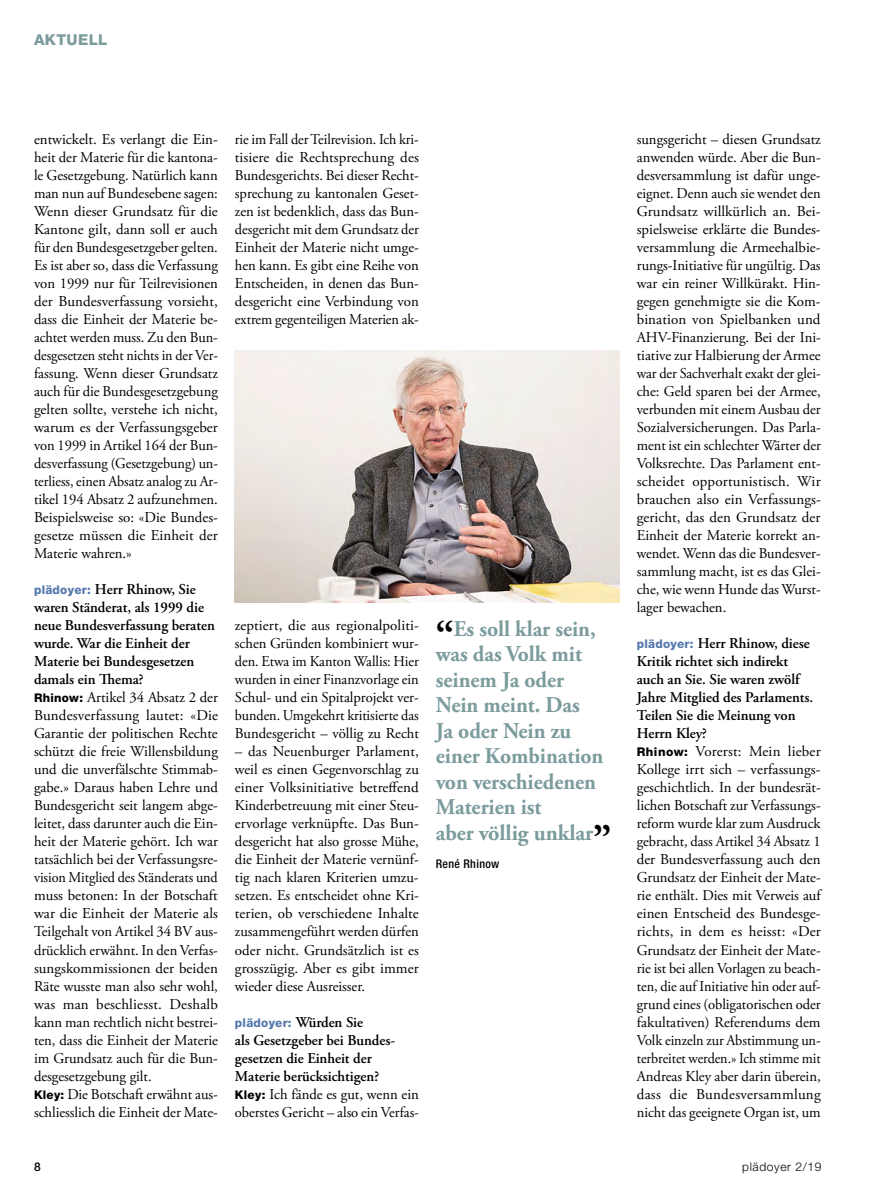
<style>
.page{position:relative;width:893px;height:1191px;background:#fff}
.page>*{position:absolute;margin:0;border:0;box-sizing:border-box;transform-origin:0 0}
.t1{font:700 22.5px/25.5px "Adobe Garamond Pro";color:#7c9b9c;scale:.96 1}
.t2{font:15px/18px "Adobe Garamond Pro";letter-spacing:-.005em;color:#000;text-align:justify}
.t3{font:15px/18px "Adobe Garamond Pro";letter-spacing:-.005em;color:#000;text-align:justify;scale:.95 1}
.t4{font:600 15px/18px "Adobe Garamond Pro";color:#000}
.t5{font:800 15px "Helvetica Neue LT Std";letter-spacing:.025em;color:#7c9b9c}
.t6{font:800 12px "Helvetica Neue LT Std";letter-spacing:.02em;color:#5477ad}
.t7{font:300 12px "Helvetica Neue LT Std";letter-spacing:.05em;color:#000}
.t8{font:500 condensed 12px "Helvetica Neue LT Std";letter-spacing:.025em;color:#000}
.t9{font:500 12px "Helvetica Neue LT Std";color:#000}
.s1{font-family:"Helvetica Neue LT Std";font-weight:800;font-size:12px;color:#5477ad}
.s2{font-weight:600}
.s3{font-family:"Helvetica Neue LT Std";font-weight:800;font-size:12px}
.s4{font-family:"Adobe Garamond Pro";font-weight:600;font-size:15px;color:#000}
.s5{font-weight:400}
.s6{font-size:39px;color:#000}
</style>
<div class="page">
<img style="left:235px;top:350px;width:385px;height:252px">
<p class="t5" style="left:34px;top:30px;width:75px">AKTUELL</p>
<p class="t2" style="left:34px;top:131px;width:185px">entwickelt. Es verlangt die Ein&shy;heit der Materie für die kantona&shy;le Gesetzgebung. Natürlich kann man nun auf Bundesebene sagen:<br>Wenn dieser Grundsatz für die Kantone gilt, dann soll er auch für den Bundesgesetzgeber gelten.<br>Es ist aber so, dass die Verfassung von 1999 nur für Teilrevisionen der Bundesverfassung vorsieht, dass die Einheit der Materie be&shy;achtet werden muss. Zu den Bun&shy;desgesetzen steht nichts in der Ver&shy;fassung. Wenn dieser Grundsatz auch für die Bundesgesetzgebung gelten sollte, verstehe ich nicht, warum es der Verfassungsgeber von 1999 in Artikel 164 der Bun&shy;desverfassung (Gesetzgebung) un&shy;terliess, einen Absatz analog zu Ar&shy;tikel 194 Absatz 2 aufzunehmen.<br>Beispielsweise so: «Die Bundes&shy;gesetze müssen die Einheit der Materie wahren.»</p>
<p class="t2" style="left:34px;top:581px;width:185px;text-align:left"><span class="s1">plädoyer:</span> <span class="s2">Herr Rhinow, Sie waren Ständerat, als 1999 die neue Bundesverfassung beraten wurde. War die Einheit der<br>Materie bei Bundesgesetzen damals ein Thema?<br></span><span class="s3">Rhinow:</span> Artikel 34 Absatz 2 der<br>Bundesverfassung lautet: «Die<br>Garantie der politischen Rechte schützt die freie Willensbildung und die unverfälschte Stimmab&shy;gabe.» Daraus haben Lehre und<br>Bundesgericht seit langem abge&shy;leitet, dass darunter auch die Ein&shy;heit der Materie gehört. Ich war tatsächlich bei der Verfassungsre&shy;vision Mitglied des Ständerats und muss betonen: In der Botschaft war die Einheit der Materie als<br>Teilgehalt von Artikel 34 BV aus&shy;drücklich erwähnt. In den Verfas&shy;sungskommissionen der beiden<br>Räte wusste man also sehr wohl, was man beschliesst. Deshalb kann man rechtlich nicht bestrei&shy;ten, dass die Einheit der Materie im Grundsatz auch für die Bun&shy;desgesetzgebung gilt.<br><span class="s3">Kley:</span> Die Botschaft erwähnt aus&shy;schliesslich die Einheit der Mate-</p>
<p class="t3" style="left:235px;top:131px;width:195px">rie im Fall der Teilrevision. Ich kri&shy;tisiere die Rechtsprechung des Bundesgerichts. Bei dieser Recht&shy;sprechung zu kantonalen Geset&shy;zen ist bedenklich, dass das Bun&shy;desgericht mit dem Grundsatz der Einheit der Materie nicht umge&shy;hen kann. Es gibt eine Reihe von Entscheiden, in denen das Bun&shy;desgericht eine Verbindung von extrem gegenteiligen Materien ak-</p>
<p class="t2" style="left:235px;top:617px;width:185px">zeptiert, die aus regionalpoliti&shy;schen Gründen kombiniert wur&shy;den. Etwa im Kanton Wallis: Hier wurden in einer Finanzvorlage ein Schul- und ein Spitalprojekt ver&shy;bunden. Umgekehrt kritisierte das Bundesgericht – völlig zu Recht</p>
<p class="t2" style="left:235px;top:743px;width:186px">– das Neuenburger Parlament, weil es einen Gegenvorschlag zu einer Volksinitiative betreffend Kinderbetreuung mit einer Steu&shy;ervorlage verknüpfte. Das Bun&shy;desgericht hat also grosse Mühe, die Einheit der Materie vernünf&shy;tig nach klaren Kriterien umzu&shy;setzen. Es entscheidet ohne Kri&shy;terien, ob verschiedene Inhalte zusammengeführt werden dürfen oder nicht. Grundsätzlich ist es grosszügig. Aber es gibt immer wieder diese Ausreisser.</p>
<p class="t6" style="left:235px;top:1015px;width:130px">plädoyer: <span class="s4">Würden Sie</span></p>
<p class="t4" style="left:235px;top:1031px;width:185px">als -Gesetzgeber bei Bundes&shy;gesetzen die Einheit der<br>Materie berücksichtigen?<br><span class="s3">Kley:</span> <span class="s5">Ich fände es gut, wenn ein oberstes Gericht – also ein Verfas-</span></p>
<p class="t1" style="left:436px;top:616px;width:184px"><span class="s6">“</span>Es soll klar sein, was das Volk mit seinem Ja oder<br>Nein meint. Das<br>Ja oder Nein zu einer Kombination von verschiedenen<br>Materien ist<br>aber völlig unklar<span class="s6">”</span></p>
<p class="t8" style="left:436px;top:857px;width:65px">René Rhinow</p>
<p class="t2" style="left:637px;top:131px;width:186px">sungsgericht – diesen Grundsatz anwenden würde. Aber die Bun&shy;desversammlung ist dafür unge&shy;eignet. Denn auch sie wendet den Grundsatz willkürlich an. Bei&shy;spielsweise erklärte die Bundes&shy;versammlung die Armeehalbie&shy;rungs-Initiative für ungültig. Das war ein reiner Willkürakt. Hin&shy;gegen genehmigte sie die Kom&shy;bination von Spielbanken und AHV-Finanzierung. Bei der Ini&shy;tiative zur Halbierung der Armee war der Sachverhalt exakt der glei&shy;che: Geld sparen bei der Armee, verbunden mit einem Ausbau der Sozialversicherungen. Das Parla&shy;ment ist ein schlechter Wärter der Volksrechte. Das Parlament ent&shy;scheidet opportunistisch. Wir brauchen also ein Verfassungs&shy;gericht, das den Grundsatz der Einheit der Materie korrekt an&shy;wendet. Wenn das die Bundesver&shy;sammlung macht, ist es das Glei&shy;che, wie wenn Hunde das Wurst&shy;lager bewachen.</p>
<p class="t2" style="left:637px;top:635px;width:186px;text-align:left"><span class="s1">plädoyer:</span> <span class="s2">Herr Rhinow, diese<br>Kritik richtet sich indirekt<br>auch an Sie. Sie waren zwölf<br>Jahre Mitglied des Parlaments.<br>Teilen Sie die Meinung von<br>Herrn Kley?<br></span><span class="s3">Rhinow:</span> Vorerst: Mein lieber<br>Kollege irrt sich – verfassungs&shy;geschichtlich. In der bundesrät&shy;lichen Botschaft zur Verfassungs&shy;reform wurde klar zum Ausdruck gebracht, dass Artikel 34 Absatz 1 der Bundesverfassung auch den<br>Grundsatz der Einheit der Mate&shy;rie enthält. Dies mit Verweis auf einen Entscheid des Bundesge&shy;richts, in dem es heisst: «Der<br>Grundsatz der Einheit der Mate&shy;rie ist bei allen Vorlagen zu beach&shy;ten, die auf Initiative hin oder auf&shy;grund eines (obligatorischen oder fakultativen) Referendums dem<br>Volk einzeln zur Abstimmung un&shy;terbreitet werden.» Ich stimme mit<br>Andreas Kley aber darin überein, dass die Bundesversammlung nicht das geeignete Organ ist, um</p>
<p class="t9" style="left:34px;top:1159px;width:8px">8</p>
<p class="t7" style="left:742px;top:1159px;width:81px">plädoyer 2/19</p>
</div>
